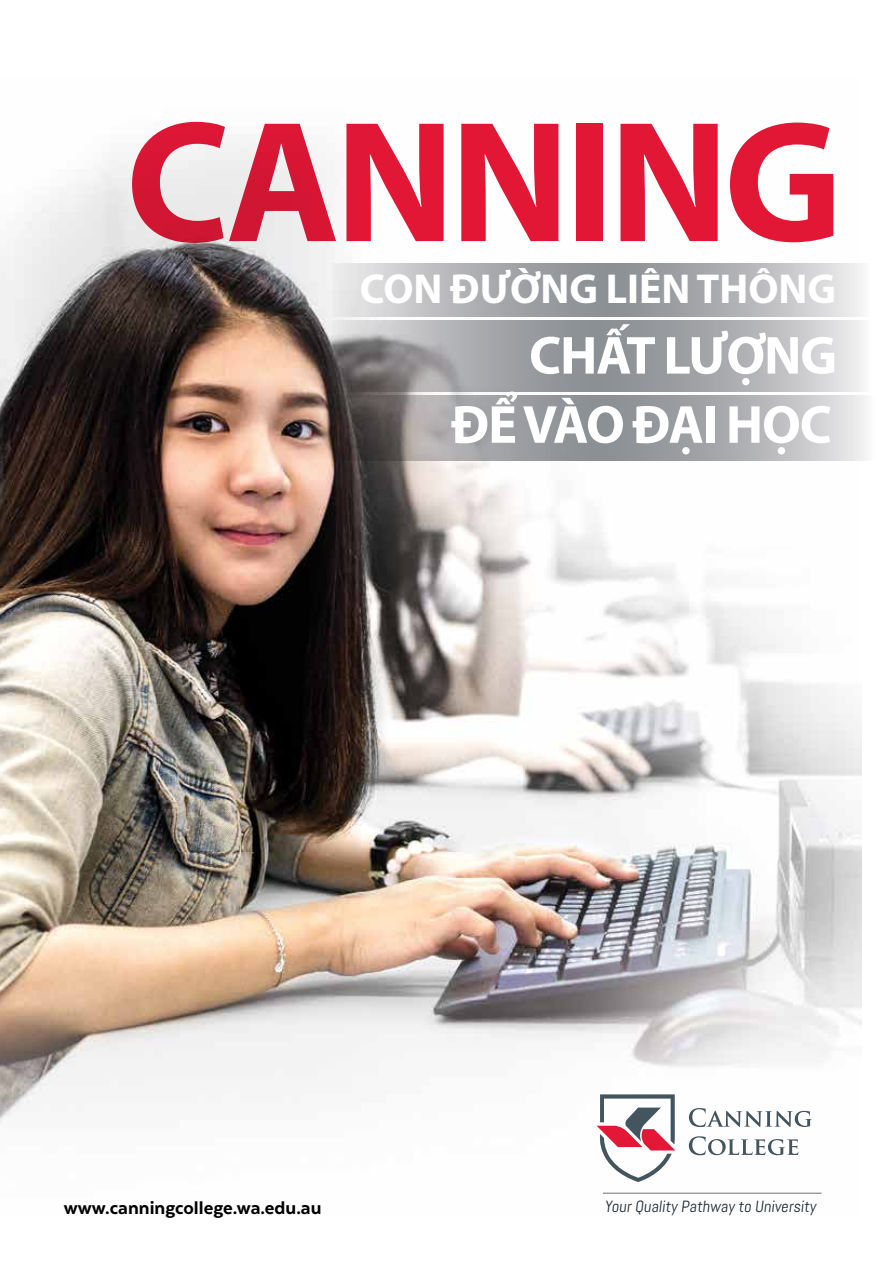
<style>
.page{position:relative;width:893px;height:1263px;background:#fff}
.page>*{position:absolute;margin:0;border:0;box-sizing:border-box;transform-origin:0 0}
.t1{font:700 174px "Myriad Pro";letter-spacing:-.03em;color:#e31837}
.t2{font:700 54px "Myriad Pro";letter-spacing:-.02em;color:#fff}
.t3{font:700 42px "Myriad Pro";color:#fff}
.t4{font:800 21px "Texta";color:#000}
.t5{font:16.2px "Abel Pro";color:#1a262e}
</style>
<div class="page">
<img style="left:0;top:143px;width:861px;height:1051px">
<svg style="left:330px;top:264px;width:532px;height:52px;background:#b5b6b9"></svg>
<svg style="left:330px;top:320px;width:532px;height:72px;background:#a4a5a8"></svg>
<svg style="left:330px;top:395px;width:536px;height:65px;background:#9b9b9e"></svg>
<hr style="left:603px;top:1193px;width:218px;height:1px;background:#72737a">
<svg style="left:689px;top:1108px;width:123px;height:19px"></svg>
<svg style="left:689px;top:1136px;width:109px;height:19px"></svg>
<svg style="left:597px;top:1094px;width:78px;height:88px"></svg>
<h1 class="t1" style="left:126px;top:69px;width:718px">CANNING</h1>
<h3 class="t3" style="left:360px;top:262px;width:478px">CON ĐƯỜNG LIÊN THÔNG</h3>
<h2 class="t2" style="left:529px;top:320px;width:310px">CHẤT LƯỢNG</h2>
<h2 class="t2" style="left:451px;top:389px;width:382px">ĐỂ VÀO ĐẠI HỌC</h2>
<p class="t4" style="left:64px;top:1197px;width:259px">www.canningcollege.wa.edu.au</p>
<p class="t5" style="left:604px;top:1196px;width:215px">Your Quality Pathway to University</p>
</div>
